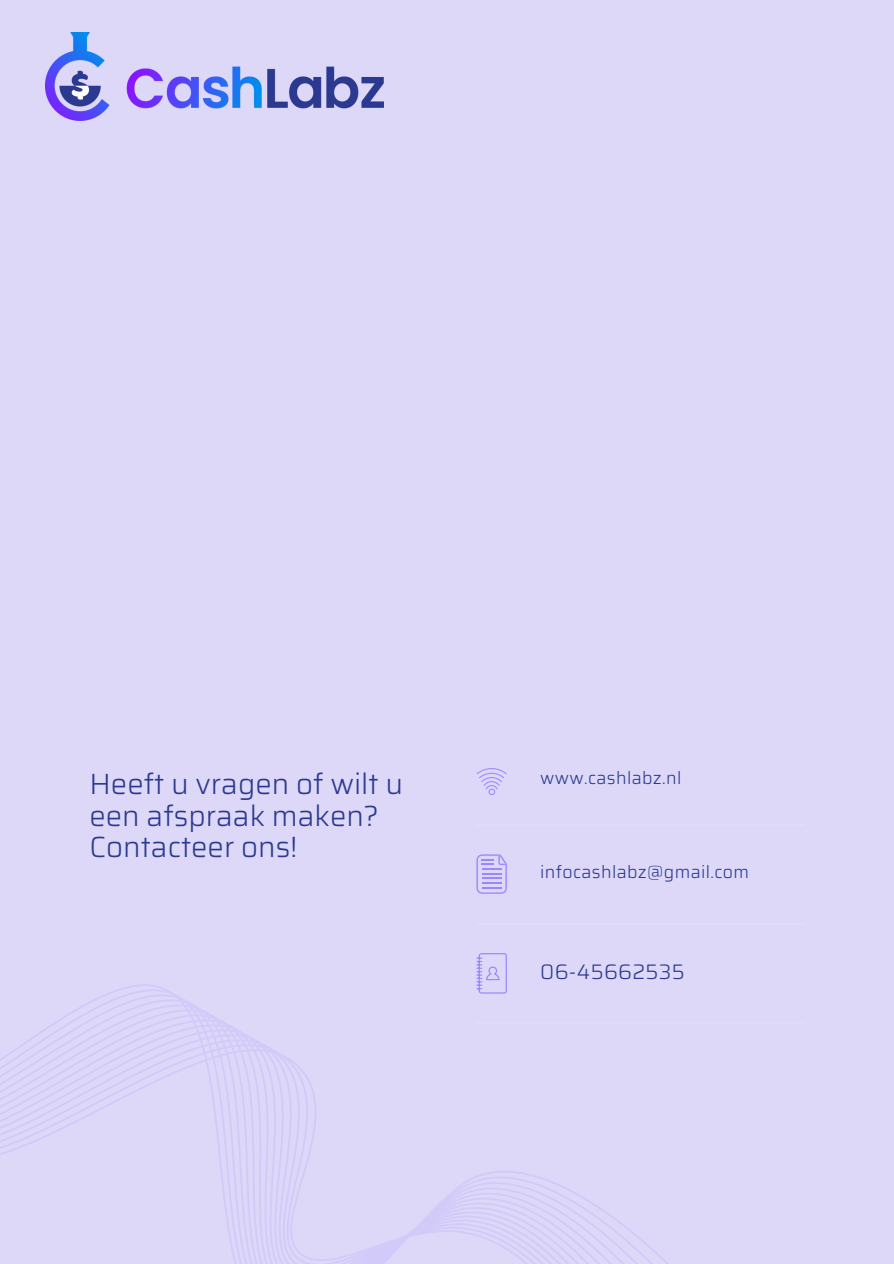
<style>
.page{position:relative;width:894px;height:1264px;background:#fff}
.page>*{position:absolute;margin:0;border:0;box-sizing:border-box;transform-origin:0 0}
.t1{font:300 29.25px/31.5px "Saira";color:#2b3990}
.t2{font:300 21px "Saira";letter-spacing:.02em;color:#2b3990}
.t3{font:300 17.7px "Saira";letter-spacing:.02em;color:#2b3990}
</style>
<div class="page">
<div style="left:0;top:0;width:893px;height:1263px;background:#ddd8f8"></div>
<hr style="left:477px;top:824px;width:327px;height:1px;background:#fff">
<svg style="left:476px;top:854px;width:30px;height:39px"></svg>
<hr style="left:481px;top:886px;width:20px;height:2px;background:#9e86fd">
<hr style="left:477px;top:923px;width:327px;height:1px;background:#fff">
<svg style="left:476px;top:768px;width:30px;height:27px"></svg>
<svg style="left:0;top:962px;width:667px;height:301px"></svg>
<svg style="left:476px;top:953px;width:30px;height:40px"></svg>
<hr style="left:477px;top:1022px;width:327px;height:1px;background:#fff">
<img style="left:45px;top:32px;width:338px;height:88px">
<p class="t1" style="left:89px;top:768px;width:315px">Heeft u vragen of wilt u een afspraak maken?<br>Contacteer ons!</p>
<p class="t3" style="left:540px;top:764px;width:143px">www.cashlabz.nl</p>
<p class="t3" style="left:540px;top:858px;width:210px">infocashlabz@gmail.com</p>
<p class="t2" style="left:540px;top:955px;width:146px">06-45662535</p>
</div>
